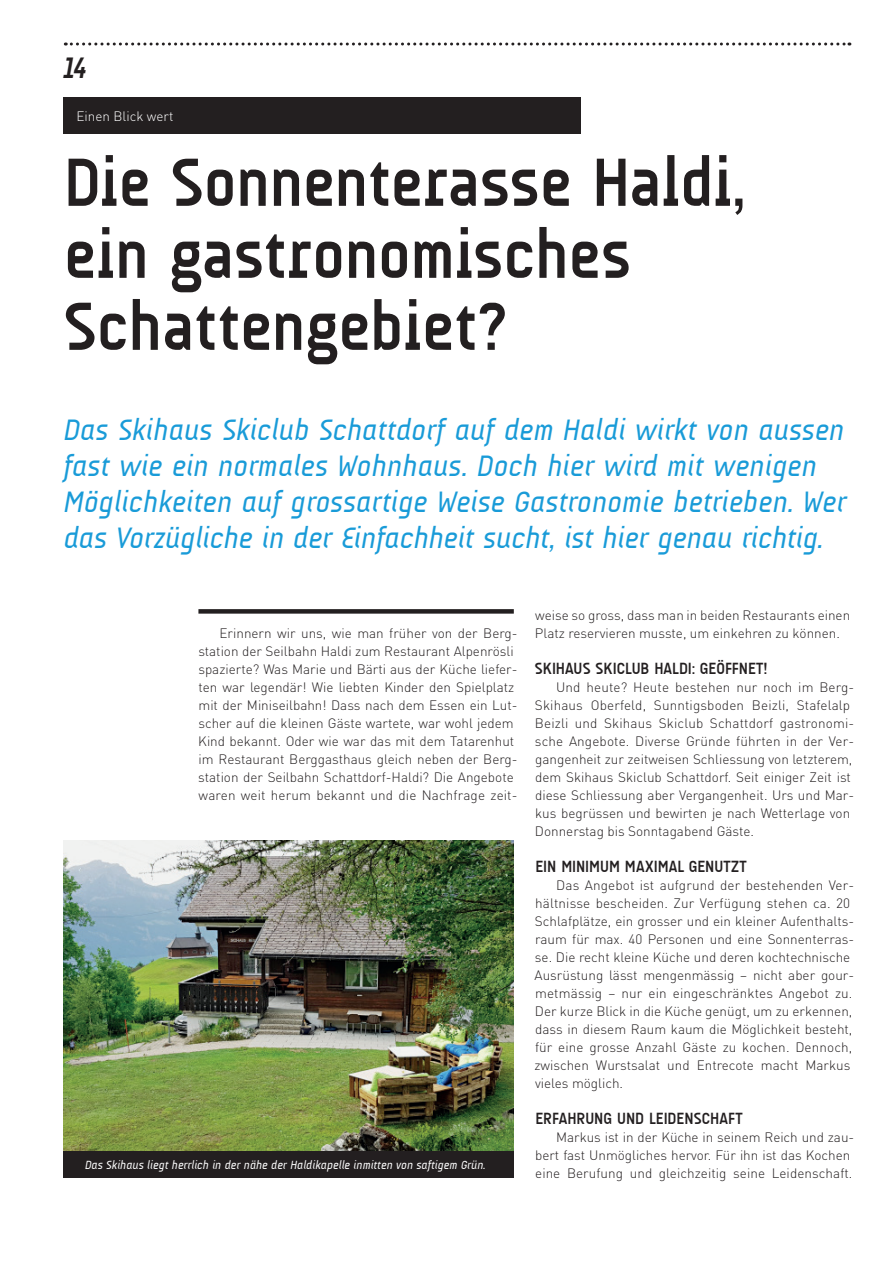
<style>
.page{position:relative;width:893px;height:1263px;background:#fff}
.page>*{position:absolute;margin:0;border:0;box-sizing:border-box;transform-origin:0 0}
.t1{font:700 69px/72px "A Udimat";color:#231f20}
.t2{font:italic 30px/36px "A Udimat";letter-spacing:.005em;color:#199bd8}
.t3{font:italic 700 30px "A Udimat";color:#231f20}
.t4{font:700 16.5px "A Udimat";color:#231f20}
.t5{font:300 13.5px/18px "DINOT";color:#231f20}
.t6{font:300 13.5px "DINOT";color:#fff}
.t7{font:italic 12px "A Udimat";letter-spacing:.005em;color:#fff}
</style>
<div class="page">
<div style="left:198px;top:609px;width:316px;height:5px;background:#231f20"></div>
<div style="left:64px;top:98px;width:517px;height:36px;background:#231f20"></div>
<img style="left:64px;top:840px;width:450px;height:312px">
<svg style="left:65px;top:43px;width:785px;height:3px"></svg>
<div style="left:64px;top:1152px;width:450px;height:26px;background:#231f20"></div>
<h2 class="t3" style="left:64px;top:51px;width:24px">14</h2>
<p class="t6" style="left:77px;top:107px;width:98px">Einen Blick wert</p>
<h1 class="t1" style="left:64px;top:146px;width:683px">Die Sonnenterasse Haldi, ein gastronomisches<br>Schattengebiet?</h1>
<p class="t2" style="left:64px;top:411px;width:785px">Das Skihaus Skiclub Schattdorf auf dem Haldi wirkt von aussen fast wie ein normales Wohnhaus. Doch hier wird mit wenigen Möglichkeiten auf grossartige Weise Gastronomie betrieben. Wer das Vorzügliche in der Einfachheit sucht, ist hier genau richtig.</p>
<p class="t5" style="left:198px;top:623px;width:321px;text-indent:21px">Erinnern wir uns, wie man früher von der Berg&shy;station der Seilbahn Haldi zum Restaurant Alpenrösli spazierte? Was Marie und Bärti aus der Küche liefer&shy;ten war legendär! Wie liebten Kinder den Spielplatz mit der Miniseilbahn! Dass nach dem Essen ein Lut&shy;scher auf die kleinen Gäste wartete, war wohl jedem Kind bekannt. Oder wie war das mit dem Tatarenhut im Restaurant Berggasthaus gleich neben der Berg&shy;station der Seilbahn Schattdorf-Haldi? Die Angebote waren weit herum bekannt und die Nachfrage zeit-</p>
<p class="t7" style="left:85px;top:1158px;width:402px">Das Skihaus liegt herrlich in der nähe der Haldikapelle inmitten von saftigem Grün.</p>
<p class="t5" style="left:535px;top:605px;width:317px">weise so gross, dass man in beiden Restaurants einen<br>Platz reservieren musste, um einkehren zu können.</p>
<p class="t4" style="left:535px;top:659px;width:234px">SKIHAUS SKICLUB HALDI: GEÖFFNET!</p>
<p class="t5" style="left:535px;top:677px;width:321px;text-indent:21px">Und heute? Heute bestehen nur noch im Berg-Skihaus Oberfeld, Sunntigsboden Beizli, Stafelalp Beizli und Skihaus Skiclub Schattdorf gastronomi&shy;sche Angebote. Diverse Gründe führten in der Ver&shy;gangenheit zur zeitweisen Schliessung von letzterem, dem Skihaus Skiclub Schattdorf. Seit einiger Zeit ist diese Schliessung aber Vergangenheit. Urs und Mar&shy;kus begrüssen und bewirten je nach Wetterlage von Donnerstag bis Sonntagabend Gäste.</p>
<p class="t4" style="left:535px;top:857px;width:213px">EIN MINIMUM MAXIMAL GENUTZT</p>
<p class="t5" style="left:534px;top:875px;width:321px;text-indent:22px">Das Angebot ist aufgrund der bestehenden Ver&shy;hältnisse bescheiden. Zur Verfügung stehen ca. 20<br>Schlafplätze, ein grosser und ein kleiner Aufenthalts&shy;raum für max. 40 Personen und eine Sonnenterras&shy;se. Die recht kleine Küche und deren kochtechnische Ausrüstung lässt mengenmässig – nicht aber gour&shy;metmässig – nur ein eingeschränktes Angebot zu.<br>Der kurze Blick in die Küche genügt, um zu erkennen, dass in diesem Raum kaum die Möglichkeit besteht, für eine grosse Anzahl Gäste zu kochen. Dennoch, zwischen Wurstsalat und Entrecote macht Markus vieles möglich.</p>
<p class="t4" style="left:535px;top:1109px;width:208px">ERFAHRUNG UND LEIDENSCHAFT</p>
<p class="t5" style="left:535px;top:1127px;width:321px;text-indent:21px">Markus ist in der Küche in seinem Reich und zau&shy;bert fast Unmögliches hervor. Für ihn ist das Kochen eine Berufung und gleichzeitig seine Leidenschaft.</p>
</div>
